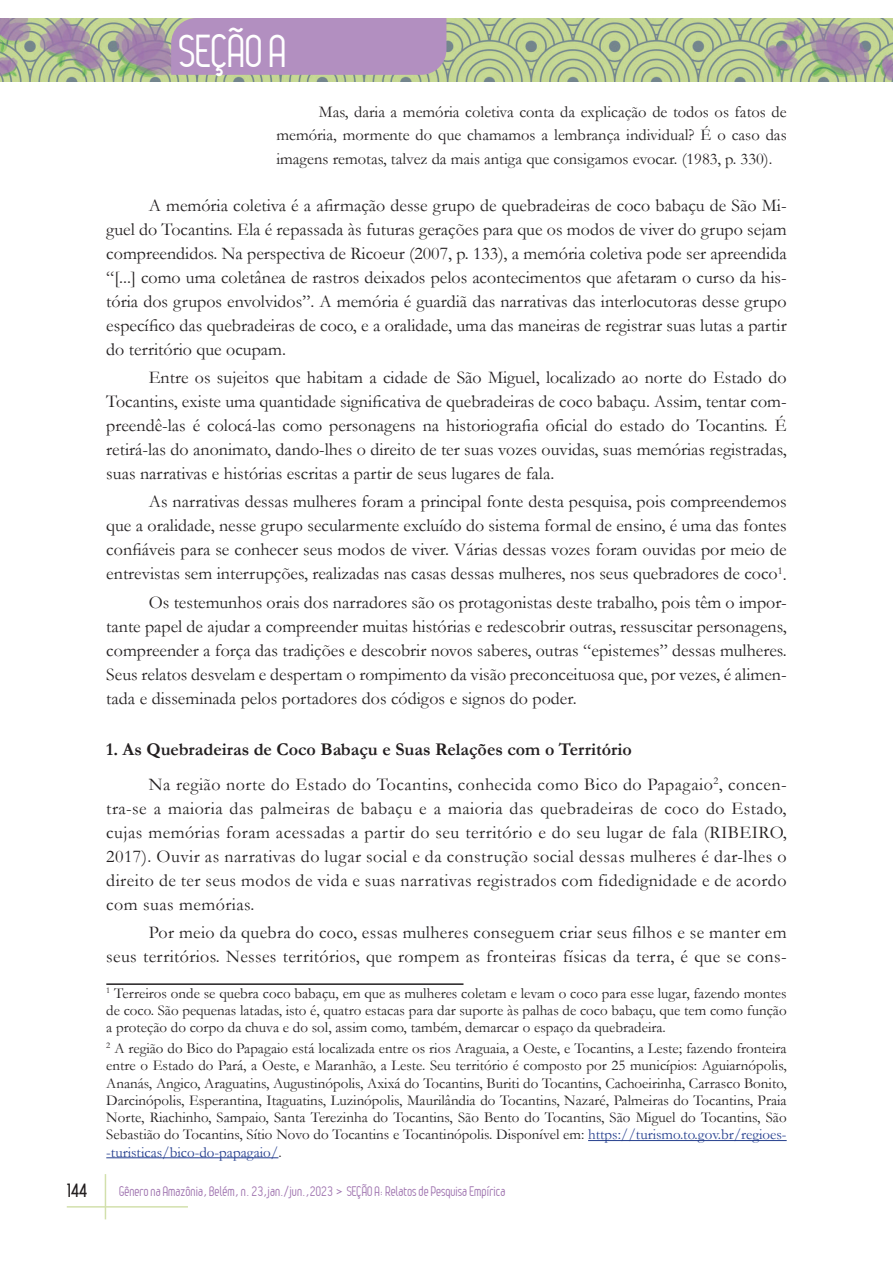
<style>
.page{position:relative;width:893px;height:1263px;background:#fff}
.page>*{position:absolute;margin:0;border:0;box-sizing:border-box;transform-origin:0 0}
.t1{font:45px "Leger";letter-spacing:-.01em;color:#fff}
.t2{font:18px/24px "Garamond";letter-spacing:.02em;color:#231f20;text-align:justify}
.t3{font:700 18px "Leger";color:#231f20}
.t4{font:16.5px/22.5px "Garamond";color:#231f20;text-align:right}
.t5{font:15px/17.2px "Garamond";color:#231f20;text-align:justify}
.t6{font:13.5px "Leger";color:#9f73af}
.s1{font-weight:700}
.s2{color:#253f8e}
</style>
<div class="page">
<hr style="left:105px;top:1174px;width:1px;height:45px;background:#d2e0ac">
<hr style="left:67px;top:1206px;width:121px;height:1px;background:#d2e0ac">
<img style="left:0;top:18px;width:893px;height:64px">
<div style="left:171px;top:18px;width:275px;height:57px;background:#b28fc0"></div>
<hr style="left:106px;top:983px;width:357px;height:2px;background:#231f20">
<hr style="left:588px;top:1140px;width:199px;height:1px;background:#253f8e">
<hr style="left:106px;top:1157px;width:172px;height:1px;background:#253f8e">
<h1 class="t1" style="left:179px;top:26px;width:110px">SEÇÃO A</h1>
<p class="t4" style="left:276px;top:100px;width:512px">Mas, daria a memória coletiva conta da explicação de todos os fatos de memória, mormente do que chamamos a lembrança individual? É o caso das</p>
<p class="t4" style="left:276px;top:147px;width:497px">imagens remotas, talvez da mais antiga que consigamos evocar. (1983, p. 330).</p>
<p class="t2" style="left:106px;top:193px;width:682px;text-indent:43px">A memória coletiva é a afirmação desse grupo de quebradeiras de coco babaçu de São Mi&shy;guel do Tocantins. Ela é repassada às futuras gerações para que os modos de viver do grupo sejam compreendidos. Na perspectiva de Ricoeur (2007, p. 133), a memória coletiva pode ser apreendida “[...] como uma coletânea de rastros deixados pelos acontecimentos que afetaram o curso da his&shy;tória dos grupos envolvidos”. A memória é guardiã das narrativas das interlocutoras desse grupo específico das quebradeiras de coco, e a oralidade, uma das maneiras de registrar suas lutas a partir do território que ocupam.</p>
<p class="t2" style="left:106px;top:365px;width:682px;text-indent:43px">Entre os sujeitos que habitam a cidade de São Miguel, localizado ao norte do Estado do Tocantins, existe uma quantidade significativa de quebradeiras de coco babaçu. Assim, tentar com&shy;preendê-las é colocá-las como personagens na historiografia oficial do estado do Tocantins. É retirá-las do anonimato, dando-lhes o direito de ter suas vozes ouvidas, suas memórias registradas, suas narrativas e histórias escritas a partir de seus lugares de fala.</p>
<p class="t2" style="left:106px;top:489px;width:682px;text-indent:43px">As narrativas dessas mulheres foram a principal fonte desta pesquisa, pois compreendemos que a oralidade, nesse grupo secularmente excluído do sistema formal de ensino, é uma das fontes confiáveis para se conhecer seus modos de viver. Várias dessas vozes foram ouvidas por meio de entrevistas sem interrupções, realizadas nas casas dessas mulheres, nos seus quebradores de coco<sup>1</sup>.</p>
<p class="t2" style="left:106px;top:590px;width:682px;text-indent:43px">Os testemunhos orais dos narradores são os protagonistas deste trabalho, pois têm o impor&shy;tante papel de ajudar a compreender muitas histórias e redescobrir outras, ressuscitar personagens, compreender a força das tradições e descobrir novos saberes, outras “epistemes” dessas mulheres.<br>Seus relatos desvelam e despertam o rompimento da visão preconceituosa que, por vezes, é alimen&shy;tada e disseminada pelos portadores dos códigos e signos do poder.</p>
<p class="t2" style="left:149px;top:732px;width:639px;line-height:34.7px;text-indent:-43px"><span class="s1">1. As Quebradeiras de Coco Babaçu e Suas Relações com o Território<br></span>Na região norte do Estado do Tocantins, conhecida como Bico do Papagaio<sup>2</sup>, concen-</p>
<p class="t2" style="left:106px;top:796px;width:682px">tra-se a maioria das palmeiras de babaçu e a maioria das quebradeiras de coco do Estado, cujas memórias foram acessadas a partir do seu território e do seu lugar de fala (RIBEIRO, 2017). Ouvir as narrativas do lugar social e da construção social dessas mulheres é dar-lhes o direito de ter seus modos de vida e suas narrativas registrados com fidedignidade e de acordo com suas memórias.</p>
<p class="t2" style="left:106px;top:920px;width:682px;text-align:right">Por meio da quebra do coco, essas mulheres conseguem criar seus filhos e se manter em<br>seus territórios. Nesses territórios, que rompem as fronteiras físicas da terra, é que se cons-</p>
<p class="t5" style="left:106px;top:984px;width:682px"><sup>1</sup> Terreiros onde se quebra coco babaçu, em que as mulheres coletam e levam o coco para esse lugar, fazendo montes de coco. São pequenas latadas, isto é, quatro estacas para dar suporte às palhas de coco babaçu, que tem como função a proteção do corpo da chuva e do sol, assim como, também, demarcar o espaço da quebradeira.</p>
<p class="t5" style="left:106px;top:1039px;width:682px"><sup>2</sup> A região do Bico do Papagaio está localizada entre os rios Araguaia, a Oeste, e Tocantins, a Leste; fazendo fronteira entre o Estado do Pará, a Oeste, e Maranhão, a Leste. Seu território é composto por 25 municípios: Aguiarnópolis, Ananás, Angico, Araguatins, Augustinópolis, Axixá do Tocantins, Buriti do Tocantins, Cachoeirinha, Carrasco Bonito, Darcinópolis, Esperantina, Itaguatins, Luzinópolis, Maurilândia do Tocantins, Nazaré, Palmeiras do Tocantins, Praia Norte, Riachinho, Sampaio, Santa Terezinha do Tocantins, São Bento do Tocantins, São Miguel do Tocantins, São Sebastião do Tocantins, Sítio Novo do Tocantins e Tocantinópolis. Disponível em: <span class="s2">https://turismo.to.gov.br/regioes--turisticas/bico-do-papagaio/</span>.</p>
<p class="t3" style="left:67px;top:1180px;width:22px">144</p>
<p class="t6" style="left:119px;top:1183px;width:388px">Gênero na Amazônia, Belém, n. 23,jan./jun.,2023 &gt; SEÇÃO A: Relatos de Pesquisa Empírica</p>
</div>
